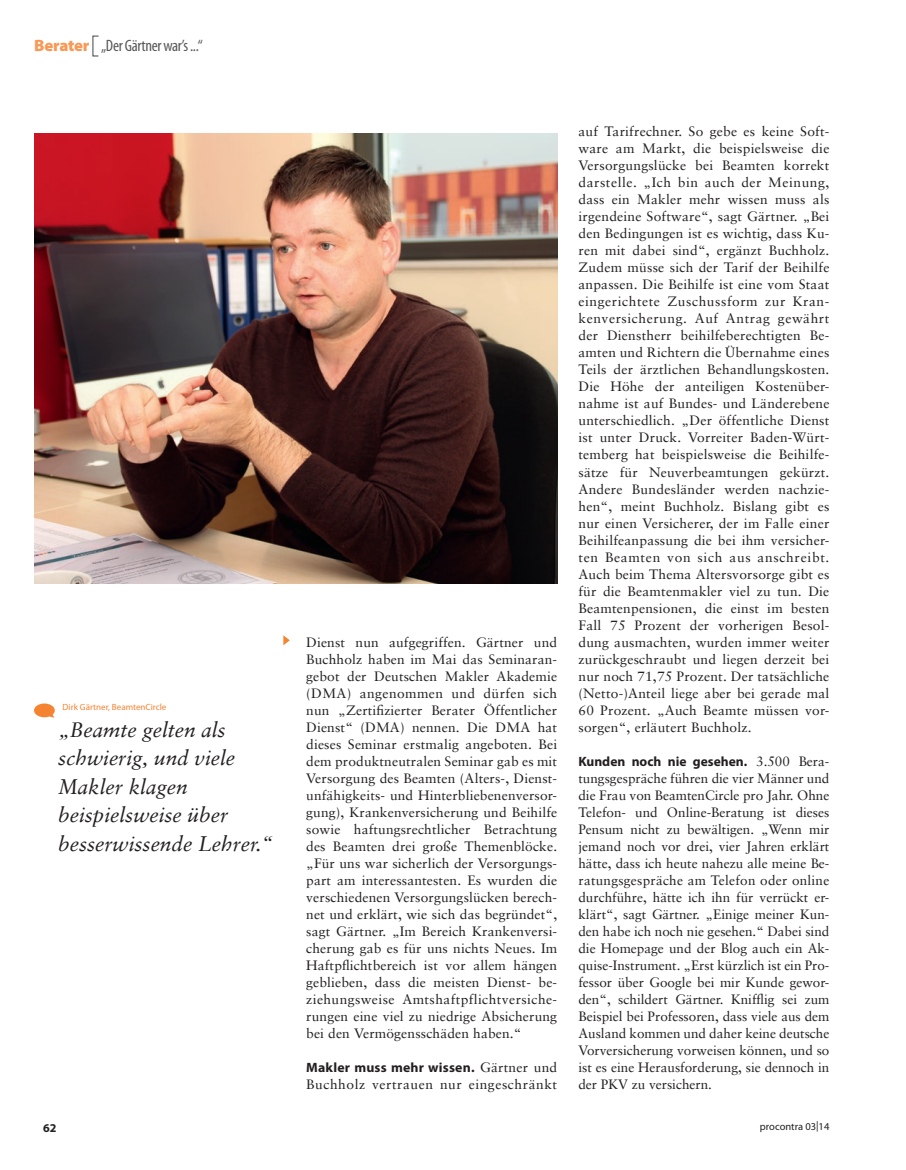
<style>
.page{position:relative;width:906px;height:1170px;background:#fff}
.page>*{position:absolute;margin:0;border:0;box-sizing:border-box;transform-origin:0 0}
.t1{font:italic 21px/28.5px "Sabon LT";color:#231f20}
.t2{font:condensed 16.5px "Myriad Pro";letter-spacing:-.02em;color:#57585a}
.t3{font:13.5px/17px "Sabon LT";letter-spacing:.01em;color:#231f20;text-align:justify}
.t4{font:700 13.5px "Myriad Pro";letter-spacing:.01em;color:#231f20}
.t5{font:13.5px "Sabon LT";letter-spacing:.04em;color:#231f20}
.t6{font:700 12px "Myriad Pro";color:#231f20}
.t7{font:10.5px "Myriad Pro";color:#231f20}
.t8{font:9px "Myriad Pro";color:#f58432}
.s1{font-weight:900;font-stretch:normal;color:#f89a57}
.s2{font-family:"Sabon LT";font-weight:400}
</style>
<div class="page">
<hr style="left:905px;top:957px;width:1px;height:212px;background:#d4effb">
<hr style="left:905px;top:957px;width:1px;height:93px;background:#bf3351">
<div style="left:92px;top:36px;width:7px;height:21px;border:1px solid #57585a"></div>
<svg style="left:283px;top:635px;width:7px;height:10px"></svg>
<img style="left:34px;top:133px;width:523px;height:450px">
<svg style="left:34px;top:703px;width:21px;height:14px"></svg>
<p class="t2" style="left:34px;top:36px;width:170px"><span class="s1">Berater</span> „Der Gärtner war’s ...“</p>
<p class="t8" style="left:63px;top:701px;width:105px">Dirk Gärtner, BeamtenCircle</p>
<h1 class="t1" style="left:58px;top:715px;width:216px">„Beamte gelten als schwierig, und viele<br>Makler klagen beispielsweise über besserwissende Lehrer.“</h1>
<p class="t3" style="left:306px;top:633px;width:252px">Dienst nun aufgegriffen. Gärtner und Buchholz haben im Mai das Seminaran&shy;gebot der Deutschen Makler Akademie (DMA) angenommen und dürfen sich nun „Zertifizierter Berater Öffentlicher Dienst“ (DMA) nennen. Die DMA hat dieses Seminar erstmalig angeboten. Bei dem produktneutralen Seminar gab es mit Versorgung des Beamten (Alters-, Dienst&shy;unfähigkeits- und Hinterbliebenenversor&shy;gung), Krankenversicherung und Beihilfe sowie haftungsrechtlicher Betrachtung des Beamten drei große Themenblöcke. „Für uns war sicherlich der Versorgungs&shy;part am interessantesten. Es wurden die verschiedenen Versorgungslücken berech&shy;net und erklärt, wie sich das begründet“, sagt Gärtner. „Im Bereich Krankenversi&shy;cherung gab es für uns nichts Neues. Im Haftpflichtbereich ist vor allem hängen geblieben, dass die meisten Dienst- be&shy;ziehungsweise Amtshaftpflichtversiche&shy;rungen eine viel zu niedrige Absicherung bei den Vermögensschäden haben.“</p>
<p class="t4" style="left:306px;top:1058px;width:252px">Makler muss mehr wissen. <span class="s2">Gärtner und</span></p>
<p class="t5" style="left:306px;top:1076px;width:252px">Buchholz vertrauen nur eingeschränkt</p>
<p class="t3" style="left:578px;top:123px;width:252px">auf Tarifrechner. So gebe es keine Soft&shy;ware am Markt, die beispielsweise die Versorgungslücke bei Beamten korrekt darstelle. „Ich bin auch der Meinung, dass ein Makler mehr wissen muss als irgendeine Software“, sagt Gärtner. „Bei den Bedingungen ist es wichtig, dass Ku&shy;ren mit dabei sind“, ergänzt Buchholz.<br>Zudem müsse sich der Tarif der Beihilfe anpassen. Die Beihilfe ist eine vom Staat eingerichtete Zuschussform zur Kran&shy;kenversicherung. Auf Antrag gewährt der Dienstherr beihilfeberechtigten Be&shy;amten und Richtern die Übernahme eines Teils der ärztlichen Behandlungskosten.<br>Die Höhe der anteiligen Kostenüber&shy;nahme ist auf Bundes- und Länderebene unterschiedlich. „Der öffentliche Dienst ist unter Druck. Vorreiter Baden-Würt&shy;temberg hat beispielsweise die Beihilfe&shy;sätze für Neuverbeamtungen gekürzt.<br>Andere Bundesländer werden nachzie&shy;hen“, meint Buchholz. Bislang gibt es nur einen Versicherer, der im Falle einer Beihilfeanpassung die bei ihm versicher&shy;ten Beamten von sich aus anschreibt.<br>Auch beim Thema Altersvorsorge gibt es für die Beamtenmakler viel zu tun. Die Beamtenpensionen, die einst im besten Fall 75 Prozent der vorherigen Besol&shy;dung ausmachten, wurden immer weiter zurückgeschraubt und liegen derzeit bei nur noch 71,75 Prozent. Der tatsächliche (Netto-)Anteil liege aber bei gerade mal 60 Prozent. „Auch Beamte müssen vor&shy;sorgen“, erläutert Buchholz.</p>
<p class="t4" style="left:578px;top:752px;width:252px">Kunden noch nie gesehen. <span class="s2">3.500 Bera-</span></p>
<p class="t3" style="left:578px;top:769px;width:252px">tungsgespräche führen die vier Männer und die Frau von BeamtenCircle pro Jahr. Ohne Telefon- und Online-Beratung ist dieses Pensum nicht zu bewältigen. „Wenn mir jemand noch vor drei, vier Jahren erklärt hätte, dass ich heute nahezu alle meine Be&shy;ratungsgespräche am Telefon oder online durchführe, hätte ich ihn für verrückt er&shy;klärt“, sagt Gärtner. „Einige meiner Kun&shy;den habe ich noch nie gesehen.“ Dabei sind die Homepage und der Blog auch ein Ak&shy;quise-Instrument. „Erst kürzlich ist ein Pro&shy;fessor über Google bei mir Kunde gewor&shy;den“, schildert Gärtner. Knifflig sei zum Beispiel bei Professoren, dass viele aus dem Ausland kommen und daher keine deutsche Vorversicherung vorweisen können, und so ist es eine Herausforderung, sie dennoch in der PKV zu versichern.</p>
<p class="t6" style="left:43px;top:1120px;width:15px">62</p>
<p class="t7" style="left:760px;top:1119px;width:71px">procontra 03|14</p>
</div>
